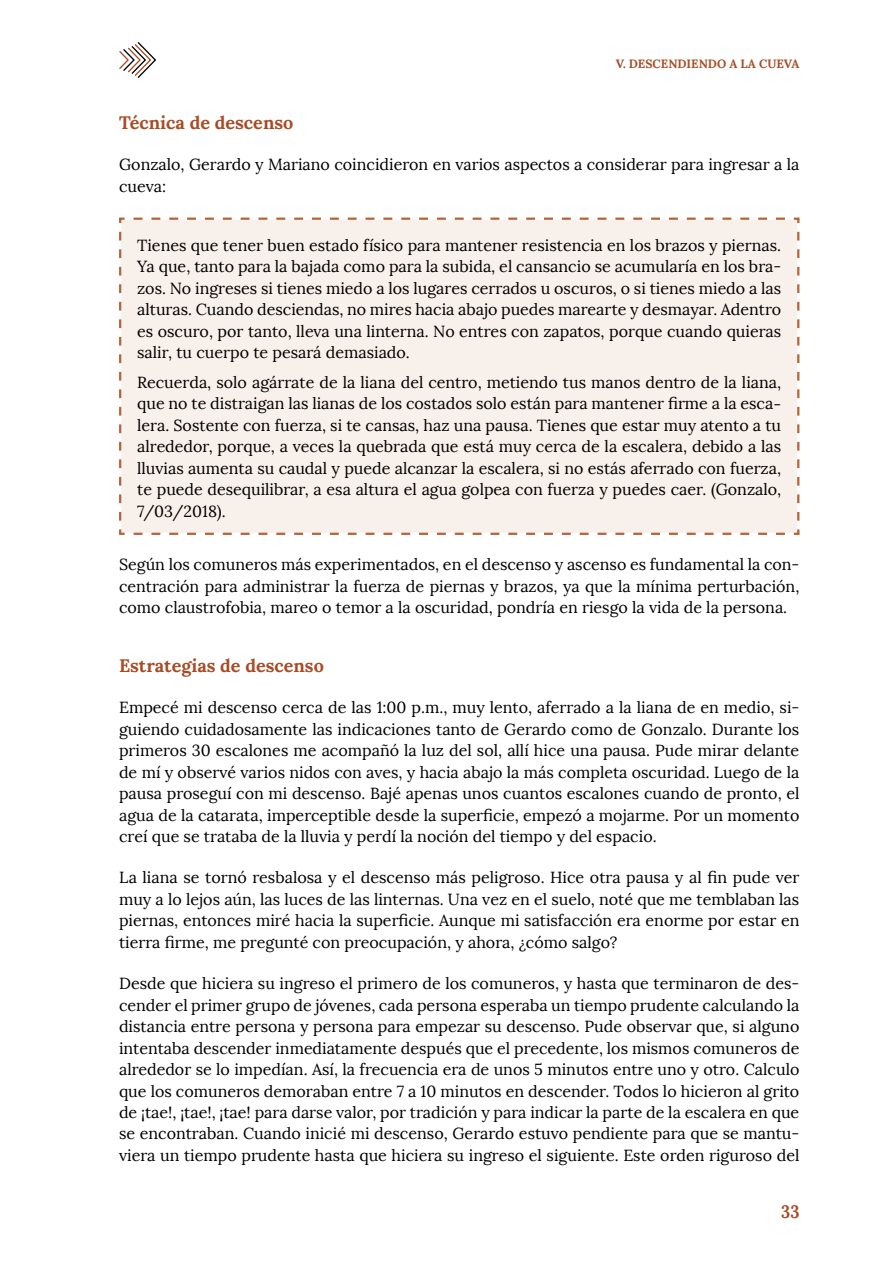
<style>
.page{position:relative;width:893px;height:1263px;background:#fff}
.page>*{position:absolute;margin:0;border:0;box-sizing:border-box;transform-origin:0 0}
.t1{font:700 18px "Lora";color:#a74b24}
.t2{font:700 18px "Lora";color:#a74b24;scale:.9 1}
.t3{font:16.05px/21.5px "Lora";color:#000;text-align:justify}
.t4{font:700 12px "Lora";color:#a74b24}
</style>
<div class="page">
<svg style="left:119px;top:42px;width:37px;height:36px"></svg>
<div style="left:119px;top:217px;width:681px;height:312px;background:#f8f0eb"></div>
<svg style="left:797px;top:219px;width:2px;height:302px"></svg>
<svg style="left:119px;top:529px;width:681px;height:6px"></svg>
<p class="t4" style="left:616px;top:56px;width:46px">V. Descendiendo</p>
<p class="t4" style="left:729px;top:56px;width:39px">ala cue</p>
<p class="t4" style="left:784px;top:56px;width:15px">va</p>
<p class="t1" style="left:119px;top:111px;width:176px">Técnica de descenso</p>
<p class="t3" style="left:119px;top:154px;width:682px">Gonzalo, Gerardo y Mariano coincidieron en varios aspectos a considerar para ingresar a la cueva:</p>
<p class="t3" style="left:137px;top:235px;width:646px">Tienes que tener buen estado físico para mantener resistencia en los brazos y piernas.<br>Ya que, tanto para la bajada como para la subida, el cansancio se acumularía en los bra&shy;zos. No ingreses si tienes miedo a los lugares cerrados u oscuros, o si tienes miedo a las alturas. Cuando desciendas, no mires hacia abajo puedes marearte y desmayar. Adentro es oscuro, por tanto, lleva una linterna. No entres con zapatos, porque cuando quieras salir, tu cuerpo te pesará demasiado.</p>
<p class="t3" style="left:137px;top:372px;width:646px">Recuerda, solo agárrate de la liana del centro, metiendo tus manos dentro de la liana, que no te distraigan las lianas de los costados solo están para mantener firme a la esca&shy;lera. Sostente con fuerza, si te cansas, haz una pausa. Tienes que estar muy atento a tu alrededor, porque, a veces la quebrada que está muy cerca de la escalera, debido a las lluvias aumenta su caudal y puede alcanzar la escalera, si no estás aferrado con fuerza, te puede desequilibrar, a esa altura el agua golpea con fuerza y puedes caer. (Gonzalo, 7/03/2018).</p>
<p class="t3" style="left:119px;top:554px;width:682px">Según los comuneros más experimentados, en el descenso y ascenso es fundamental la con&shy;centración para administrar la fuerza de piernas y brazos, ya que la mínima perturbación, como claustrofobia, mareo o temor a la oscuridad, pondría en riesgo la vida de la persona.</p>
<p class="t1" style="left:119px;top:654px;width:206px">Estrategias de descenso</p>
<p class="t3" style="left:119px;top:697px;width:682px">Empecé mi descenso cerca de las 1:00 p.m., muy lento, aferrado a la liana de en medio, si&shy;guiendo cuidadosamente las indicaciones tanto de Gerardo como de Gonzalo. Durante los primeros 30 escalones me acompañó la luz del sol, allí hice una pausa. Pude mirar delante de mí y observé varios nidos con aves, y hacia abajo la más completa oscuridad. Luego de la pausa proseguí con mi descenso. Bajé apenas unos cuantos escalones cuando de pronto, el agua de la catarata, imperceptible desde la superficie, empezó a mojarme. Por un momento creí que se trataba de la lluvia y perdí la noción del tiempo y del espacio.</p>
<p class="t3" style="left:119px;top:867px;width:682px">La liana se tornó resbalosa y el descenso más peligroso. Hice otra pausa y al fin pude ver muy a lo lejos aún, las luces de las linternas. Una vez en el suelo, noté que me temblaban las piernas, entonces miré hacia la superficie. Aunque mi satisfacción era enorme por estar en tierra firme, me pregunté con preocupación, y ahora, ¿cómo salgo?</p>
<p class="t3" style="left:119px;top:973px;width:682px">Desde que hiciera su ingreso el primero de los comuneros, y hasta que terminaron de des&shy;cender el primer grupo de jóvenes, cada persona esperaba un tiempo prudente calculando la distancia entre persona y persona para empezar su descenso. Pude observar que, si alguno intentaba descender inmediatamente después que el precedente, los mismos comuneros de alrededor se lo impedían. Así, la frecuencia era de unos 5 minutos entre uno y otro. Calculo que los comuneros demoraban entre 7 a 10 minutos en descender. Todos lo hicieron al grito de ¡tae!, ¡tae!, ¡tae! para darse valor, por tradición y para indicar la parte de la escalera en que se encontraban. Cuando inicié mi descenso, Gerardo estuvo pendiente para que se mantu&shy;viera un tiempo prudente hasta que hiciera su ingreso el siguiente. Este orden riguroso del</p>
<p class="t2" style="left:781px;top:1200px;width:22px">33</p>
</div>
